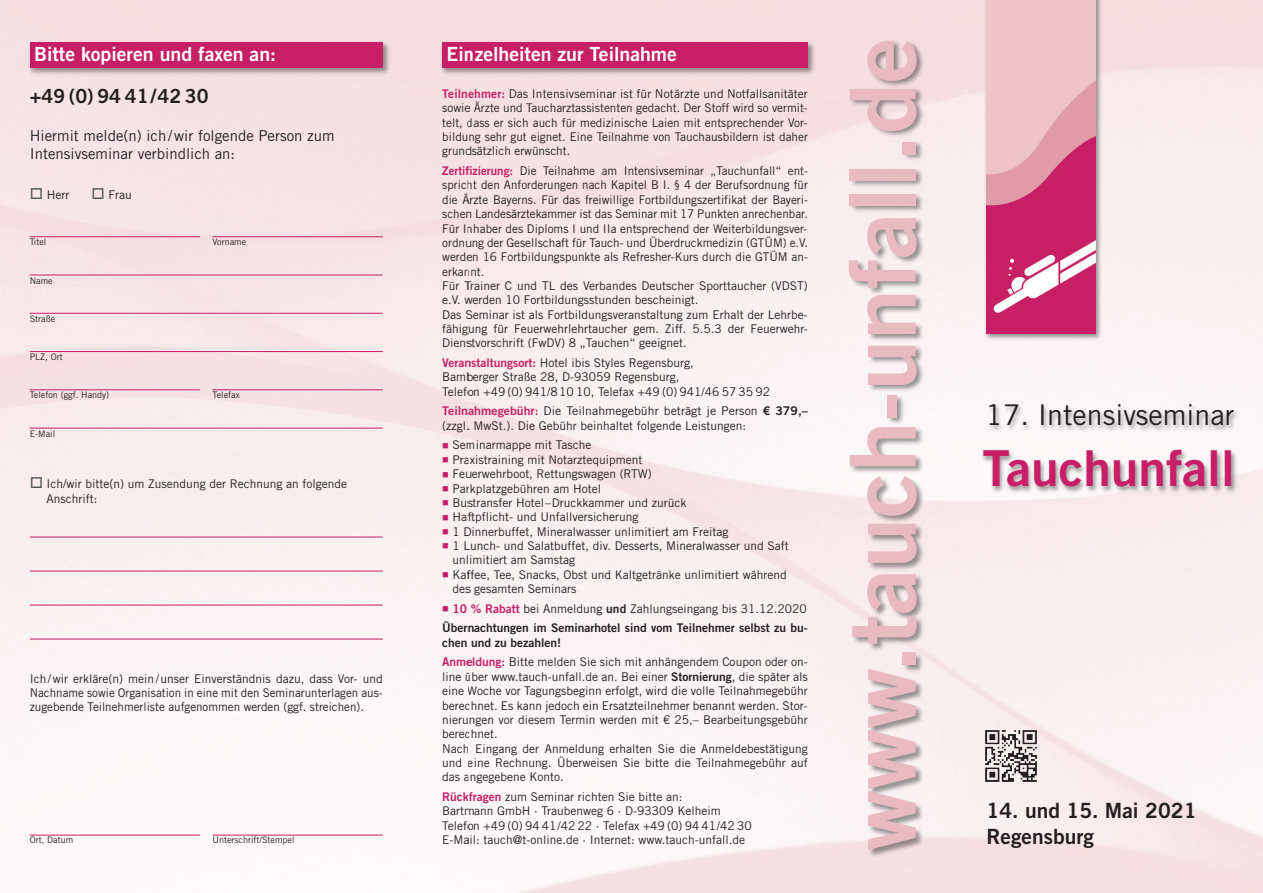
<style>
.page{position:relative;width:1263px;height:893px;background:#fff}
.page>*{position:absolute;margin:0;border:0;box-sizing:border-box;transform-origin:0 0}
.t1{font:91.5px "Trade Gothic LT Std Bd 2";color:#eabac2}
.t2{font:49.5px "Trade Gothic LT Std Bd 2";color:#c71e66}
.t3{font:28.5px "Trade Gothic LT Std";color:#231f20}
.t4{font:21px/25.5px "Trade Gothic LT Std Bd 2";color:#231f20}
.t5{font:19.5px "Trade Gothic LT Std Bd 2";color:#fff}
.t6{font:19.5px "Trade Gothic LT Std Bd 2";color:#231f20}
.t7{font:15px/18px "Trade Gothic LT Std";color:#231f20}
.t8{font:12px/14.4px "Trade Gothic LT Std";color:#231f20}
.t9{font:12px/14.4px "Trade Gothic LT Std Bd 2";color:#231f20}
.t10{font:9px "Trade Gothic LT Std";color:#231f20}
.s1{color:#57585a}
.s2{font-family:"Trade Gothic LT Std Bd 2";color:#c71e66}
.s3{font-family:"Trade Gothic LT Std Bd 2"}
.s4{color:#c71e66}
</style>
<div class="page">
<img style="left:25px;top:38px;width:369px;height:41px">
<div style="left:30px;top:43px;width:353px;height:25px;background:#c71e66"></div>
<img style="left:437px;top:38px;width:31px;height:41px">
<div style="left:442px;top:43px;width:366px;height:25px;background:#c71e66"></div>
<hr style="left:30px;top:835px;width:170px;height:1px;background:#c71e66">
<hr style="left:213px;top:835px;width:170px;height:1px;background:#c71e66">
<hr style="left:30px;top:236px;width:170px;height:1px;background:#c71e66">
<hr style="left:213px;top:236px;width:170px;height:1px;background:#c71e66">
<hr style="left:30px;top:275px;width:353px;height:1px;background:#c71e66">
<hr style="left:30px;top:313px;width:353px;height:1px;background:#c71e66">
<hr style="left:30px;top:351px;width:353px;height:1px;background:#c71e66">
<hr style="left:30px;top:389px;width:170px;height:1px;background:#c71e66">
<hr style="left:213px;top:389px;width:170px;height:1px;background:#c71e66">
<hr style="left:30px;top:428px;width:353px;height:1px;background:#c71e66">
<hr style="left:30px;top:537px;width:353px;height:1px;background:#c71e66">
<hr style="left:30px;top:571px;width:353px;height:1px;background:#c71e66">
<hr style="left:30px;top:605px;width:353px;height:1px;background:#c71e66">
<hr style="left:30px;top:639px;width:353px;height:1px;background:#c71e66">
<img style="left:468px;top:0;width:795px;height:862px">
<img style="left:985px;top:730px;width:52px;height:51px">
<h3 class="t5" style="left:34px;top:47px;width:244px">Bitte kopieren und faxen an:</h3>
<h3 class="t5" style="left:446px;top:47px;width:232px">Einzelheiten zur Teilnahme</h3>
<h3 class="t6" style="left:30px;top:89px;width:181px">+49 (0) 94 41/42 30</h3>
<p class="t7" style="left:30px;top:128px;width:306px">Hiermit melde(n) ich/wir folgende Person zum<br>Intensivseminar verbindlich an:</p>
<p class="t8" style="left:30px;top:188px;width:41px"><span class="s1">□</span> Herr</p>
<p class="t8" style="left:91px;top:188px;width:42px"><span class="s1">□</span> Frau</p>
<p class="t10" style="left:30px;top:239px;width:18px">Titel</p>
<p class="t10" style="left:213px;top:239px;width:35px">Vorname</p>
<p class="t10" style="left:30px;top:277px;width:24px">Name</p>
<p class="t10" style="left:30px;top:315px;width:27px">Straße</p>
<p class="t10" style="left:30px;top:354px;width:34px">PLZ, Ort</p>
<p class="t10" style="left:30px;top:392px;width:81px">Telefon (ggf. Handy)</p>
<p class="t10" style="left:213px;top:392px;width:29px">Telefax</p>
<p class="t10" style="left:30px;top:430px;width:27px">E-Mail</p>
<p class="t8" style="left:47px;top:477px;width:302px;line-height:15px;text-indent:-17px"><span class="s1">□</span> Ich/wir bitte(n) um Zusendung der Rechnung an folgende<br>Anschrift:</p>
<p class="t8" style="left:30px;top:673px;width:354px;text-align:justify">Ich/wir erkläre(n) mein/unser Einverständnis dazu, dass Vor- und Nachname sowie Organisation in eine mit den Seminarunterlagen aus&shy;zugebende Teilnehmerliste aufgenommen werden (ggf. streichen).</p>
<p class="t10" style="left:30px;top:837px;width:45px">Ort, Datum</p>
<p class="t10" style="left:213px;top:837px;width:83px">Unterschrift/Stempel</p>
<p class="t8" style="left:442px;top:88px;width:367px;text-align:justify"><span class="s2">Teilnehmer:</span> Das Intensivseminar ist für Notärzte und Notfallsanitäter sowie Ärzte und Taucharztassistenten gedacht. Der Stoff wird so vermit&shy;telt, dass er sich auch für medizinische Laien mit entsprechender Vor&shy;bildung sehr gut eignet. Eine Teilnahme von Tauchausbildern ist daher grundsätzlich erwünscht.</p>
<p class="t8" style="left:442px;top:165px;width:367px"><span class="s2">Zertifizierung:</span> Die Teilnahme am Intensivseminar „Tauchunfall“ ent&shy;spricht den Anforderungen nach Kapitel B I. § 4 der Berufsordnung für die Ärzte Bayerns. Für das freiwillige Fortbildungszertifikat der Bayeri&shy;schen Landesärztekammer ist das Seminar mit 17 Punkten anrechenbar.<br>Für Inhaber des Diploms I und IIa entsprechend der Weiterbildungsver&shy;ordnung der Gesellschaft für Tauch- und Überdruckmedizin (GTÜM) e.V. werden 16 Fortbildungspunkte als Refresher-Kurs durch die GTÜM an&shy;erkannt.<br>Für Trainer C und TL des Verbandes Deutscher Sporttaucher (VDST) e.V. werden 10 Fortbildungsstunden bescheinigt.<br>Das Seminar ist als Fortbildungsveranstaltung zum Erhalt der Lehrbe&shy;fähigung für Feuerwehrlehrtaucher gem. Ziff. 5.5.3 der Feuerwehr-Dienstvorschrift (FwDV) 8 „Tauchen“ geeignet.</p>
<p class="t8" style="left:442px;top:357px;width:329px"><span class="s2">Veranstaltungsort:</span> Hotel ibis Styles Regensburg,<br>Bamberger Straße 28, D-93059 Regensburg,<br>Telefon +49 (0) 941/810 10, Telefax +49 (0) 941/46 57 35 92</p>
<p class="t8" style="left:442px;top:405px;width:367px"><span class="s2">Teilnahmegebühr:</span> Die Teilnahmegebühr beträgt je Person <span class="s3">€ 379,– </span>(zzgl. MwSt.). Die Gebühr beinhaltet folgende Leistungen:</p>
<p class="t8" style="left:442px;top:439px;width:151px"><span class="s4">■</span> Seminarmappe mit Tasche</p>
<p class="t8" style="left:442px;top:453px;width:202px"><span class="s4">■</span> Praxistraining mit Notarztequipment</p>
<p class="t8" style="left:442px;top:468px;width:211px"><span class="s4">■</span> Feuerwehrboot, Rettungswagen (RTW)</p>
<p class="t8" style="left:442px;top:482px;width:161px"><span class="s4">■</span> Parkplatzgebühren am Hotel</p>
<p class="t8" style="left:442px;top:496px;width:246px"><span class="s4">■</span> Bustransfer Hotel–Druckkammer und zurück</p>
<p class="t8" style="left:442px;top:511px;width:198px"><span class="s4">■</span> Haftpflicht- und Unfallversicherung</p>
<p class="t8" style="left:442px;top:525px;width:288px"><span class="s4">■</span> 1 Dinnerbuffet, Mineralwasser unlimitiert am Freitag</p>
<p class="t8" style="left:453px;top:540px;width:338px;text-indent:-10px"><span class="s4">■</span> 1 Lunch- und Salatbuffet, div. Desserts, Mineralwasser und Saft unlimitiert am Samstag</p>
<p class="t8" style="left:453px;top:568px;width:336px;text-indent:-10px"><span class="s4">■</span> Kaffee, Tee, Snacks, Obst und Kaltgetränke unlimitiert während des gesamten Seminars</p>
<p class="t8" style="left:442px;top:602px;width:366px"><span class="s4">■</span> <span class="s2">10 % Rabatt</span> bei Anmeldung <span class="s3">und</span> Zahlungseingang bis 31.12.2020</p>
<p class="t9" style="left:442px;top:622px;width:367px">Übernachtungen im Seminarhotel sind vom Teilnehmer selbst zu bu&shy;chen und zu bezahlen!</p>
<p class="t8" style="left:442px;top:656px;width:367px"><span class="s2">Anmeldung:</span> Bitte melden Sie sich mit anhängendem Coupon oder on&shy;line über www.tauch-unfall.de an. Bei einer <span class="s3">Stornierung</span>, die später als eine Woche vor Tagungsbeginn erfolgt, wird die volle Teilnahmegebühr berechnet. Es kann jedoch ein Ersatzteilnehmer benannt werden. Stor&shy;nierungen vor diesem Termin werden mit € 25,– Bearbeitungsgebühr berechnet.<br>Nach Eingang der Anmeldung erhalten Sie die Anmeldebestätigung und eine Rechnung. Überweisen Sie bitte die Teilnahmegebühr auf das angegebene Konto.</p>
<p class="t8" style="left:442px;top:791px;width:311px"><span class="s2">Rückfragen</span> zum Seminar richten Sie bitte an:<br>Bartmann GmbH · Traubenweg 6 · D-93309 Kelheim Telefon +49 (0) 94 41/42 22 · Telefax +49 (0) 94 41/42 30<br>E-Mail: tauch@t-online.de · Internet: www.tauch-unfall.de</p>
<h1 class="t1" style="left:849px;top:851px;width:815px;rotate:-90deg">www.tauch-unfall.de</h1>
<h3 class="t3" style="left:985px;top:404px;width:250px">17. Intensivseminar</h3>
<h2 class="t2" style="left:982px;top:451px;width:254px">Tauchunfall</h2>
<h3 class="t4" style="left:986px;top:800px;width:211px">14. und 15. Mai 2021<br>Regensburg</h3>
</div>
